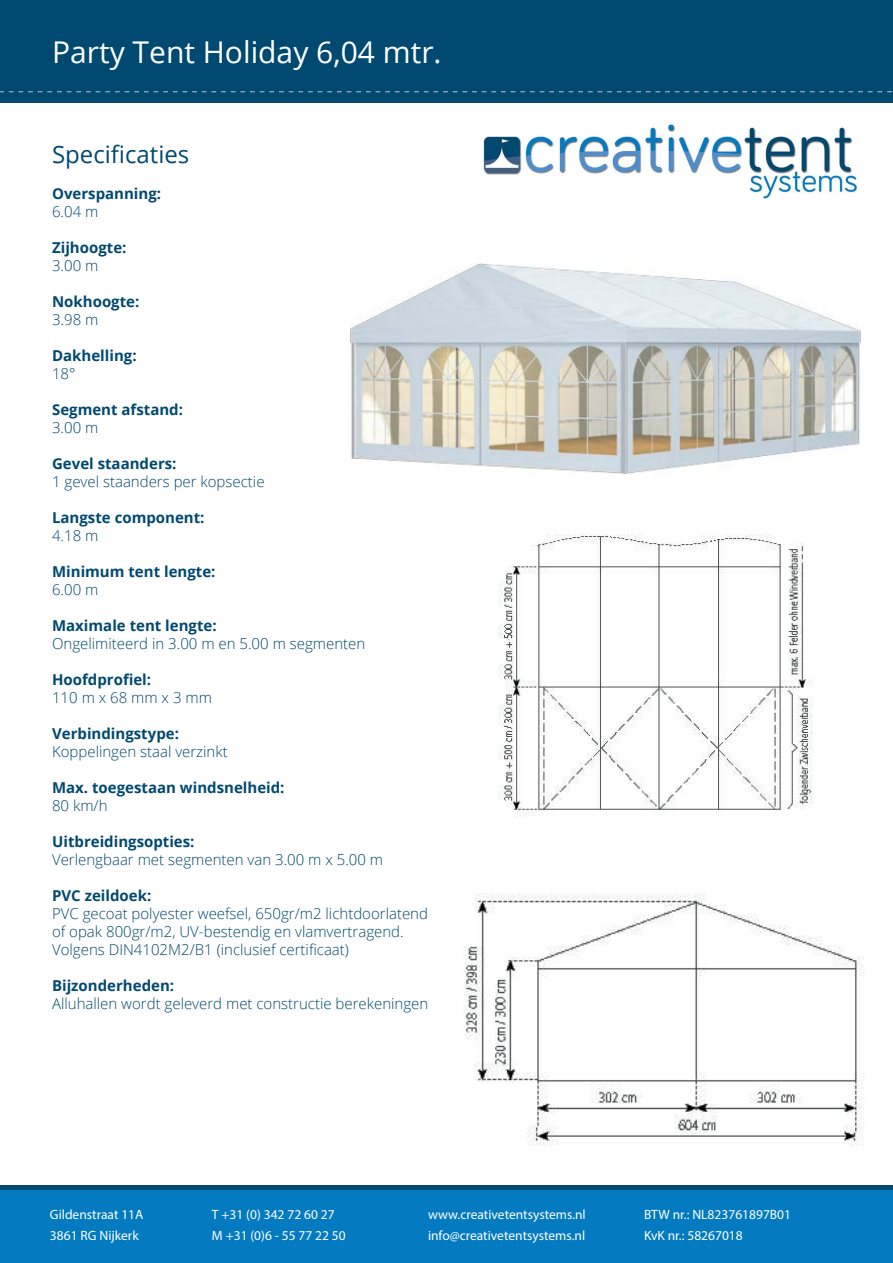
<style>
.page{position:relative;width:893px;height:1263px;background:#fff}
.page>*{position:absolute;margin:0;border:0;box-sizing:border-box;transform-origin:0 0}
.t1{font:30px "Open Sans";color:#fff}
.t2{font:24px "Open Sans";color:#004970}
.t3{font:300 15px/18px "Open Sans";color:#004970}
.t4{font:700 15px "Open Sans";color:#004970}
.t5{font:13.5px "Myriad Pro";color:#fff}
</style>
<div class="page">
<img style="left:463px;top:893px;width:401px;height:252px">
<img style="left:483px;top:124px;width:375px;height:75px">
<div style="left:0;top:0;width:893px;height:102px;background:#004970"></div>
<svg style="left:0;top:91px;width:892px;height:1px"></svg>
<img style="left:351px;top:264px;width:510px;height:210px">
<img style="left:499px;top:535px;width:314px;height:282px">
<svg style="left:1px;top:1185px;width:892px;height:6px;background:#00517d"></svg>
<div style="left:1px;top:1191px;width:892px;height:72px;background:#047bc1"></div>
<h1 class="t1" style="left:52px;top:32px;width:391px">Party Tent Holiday 6,04 mtr.</h1>
<h2 class="t2" style="left:52px;top:138px;width:139px">Specificaties</h2>
<p class="t4" style="left:52px;top:183px;width:111px">Overspanning:</p>
<p class="t3" style="left:52px;top:202px;width:48px">6.04 m</p>
<p class="t4" style="left:52px;top:237px;width:76px">Zijhoogte:</p>
<p class="t3" style="left:52px;top:256px;width:48px">3.00 m</p>
<p class="t4" style="left:52px;top:291px;width:89px">Nokhoogte:</p>
<p class="t3" style="left:52px;top:310px;width:48px">3.98 m</p>
<p class="t4" style="left:52px;top:345px;width:86px">Dakhelling:</p>
<p class="t3" style="left:52px;top:364px;width:25px">18°</p>
<p class="t4" style="left:52px;top:399px;width:132px">Segment afstand:</p>
<p class="t3" style="left:52px;top:418px;width:48px">3.00 m</p>
<p class="t4" style="left:52px;top:453px;width:126px">Gevel staanders:</p>
<p class="t3" style="left:52px;top:472px;width:214px">1 gevel staanders per kopsectie</p>
<p class="t4" style="left:52px;top:507px;width:154px">Langste component:</p>
<p class="t3" style="left:52px;top:526px;width:48px">4.18 m</p>
<p class="t4" style="left:52px;top:561px;width:165px">Minimum tent lengte:</p>
<p class="t3" style="left:52px;top:580px;width:48px">6.00 m</p>
<p class="t4" style="left:52px;top:615px;width:166px">Maximale tent lengte:</p>
<p class="t3" style="left:52px;top:634px;width:315px">Ongelimiteerd in 3.00 m en 5.00 m segmenten</p>
<p class="t4" style="left:52px;top:669px;width:101px">Hoofdprofiel:</p>
<p class="t3" style="left:52px;top:688px;width:161px">110 m x 68 mm x 3 mm</p>
<p class="t4" style="left:52px;top:723px;width:128px">Verbindingstype:</p>
<p class="t3" style="left:52px;top:742px;width:177px">Koppelingen staal verzinkt</p>
<p class="t4" style="left:52px;top:777px;width:234px">Max. toegestaan windsnelheid:</p>
<p class="t3" style="left:52px;top:796px;width:57px">80 km/h</p>
<p class="t4" style="left:52px;top:831px;width:144px">Uitbreidingsopties:</p>
<p class="t3" style="left:52px;top:850px;width:333px">Verlengbaar met segmenten van 3.00 m x 5.00 m</p>
<p class="t4" style="left:52px;top:885px;width:101px">PVC zeildoek:</p>
<p class="t3" style="left:52px;top:904px;width:377px">PVC gecoat polyester weefsel, 650gr/m2 lichtdoorlatend of opak 800gr/m2, UV-bestendig en vlamvertragend.<br>Volgens DIN4102M2/B1 (inclusief certificaat)</p>
<p class="t4" style="left:52px;top:975px;width:124px">Bijzonderheden:</p>
<p class="t3" style="left:52px;top:994px;width:378px">Alluhallen wordt geleverd met constructie berekeningen</p>
<p class="t5" style="left:50px;top:1206px;width:95px">Gildenstraat 11A</p>
<p class="t5" style="left:212px;top:1206px;width:124px">T +31 (0) 342 72 60 27</p>
<p class="t5" style="left:428px;top:1206px;width:159px">www.creativetentsystems.nl</p>
<p class="t5" style="left:644px;top:1206px;width:149px">BTW nr.: NL823761897B01</p>
<p class="t5" style="left:50px;top:1227px;width:90px">3861 RG Nijkerk</p>
<p class="t5" style="left:212px;top:1227px;width:135px">M +31 (0)6 - 55 77 22 50</p>
<p class="t5" style="left:428px;top:1227px;width:159px">info@creativetentsystems.nl</p>
<p class="t5" style="left:644px;top:1227px;width:100px">KvK nr.: 58267018</p>
</div>
